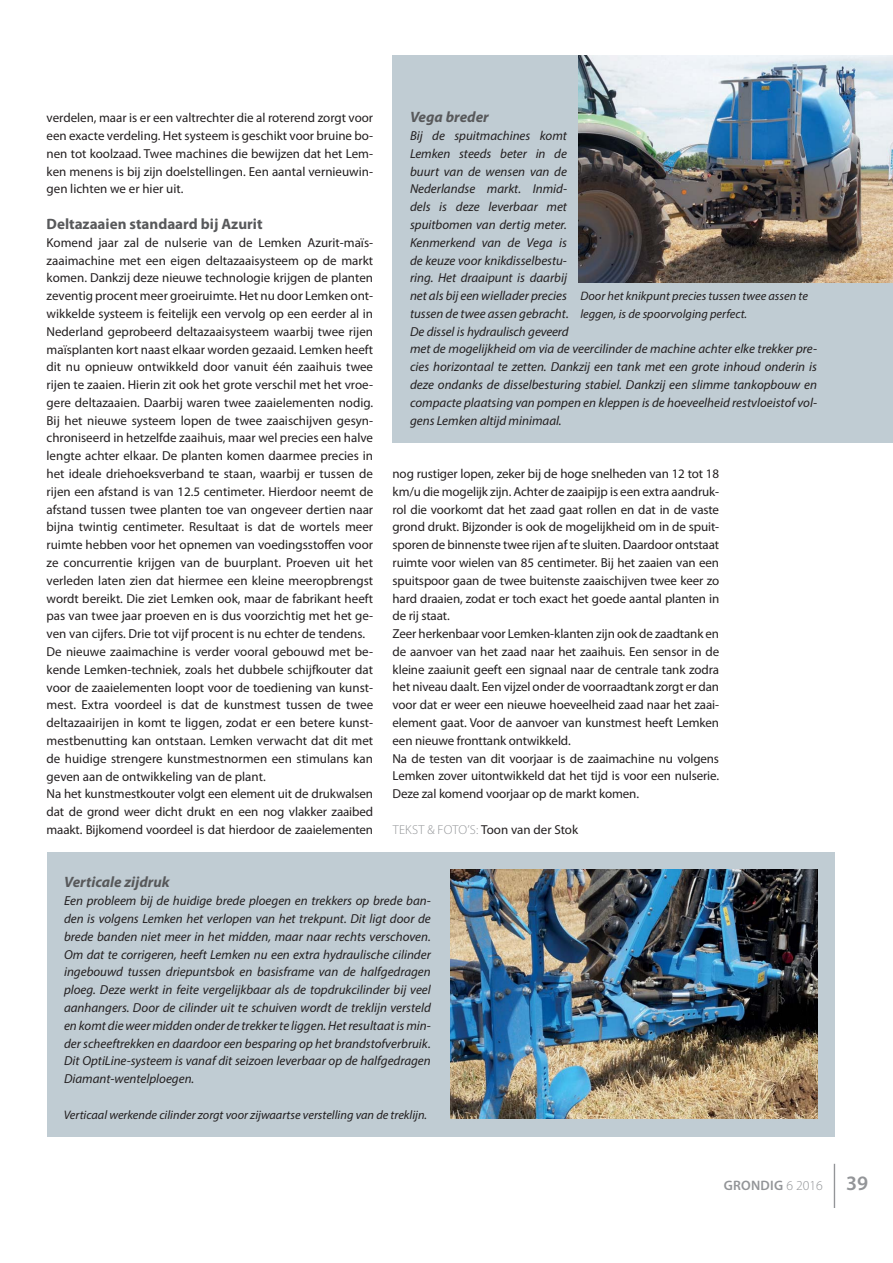
<style>
.page{position:relative;width:893px;height:1263px;background:#fff}
.page>*{position:absolute;margin:0;border:0;box-sizing:border-box;transform-origin:0 0}
.t1{font:700 15px "Myriad Pro";color:#58595b}
.t2{font:italic 700 15px "Myriad Pro";color:#58595b}
.t3{font:600 13.65px "Myriad Pro";letter-spacing:.02em;color:#939598}
.t4{font:13.05px/17.9px "Myriad Pro";color:#231f20}
.t5{font:italic 13.05px/17.9px "Myriad Pro";color:#231f20}
.t6{font:italic 12.3px/17.9px "Myriad Pro";color:#231f20}
.s1{font-weight:300;color:#939598}
.s2{font-weight:300}
.s3{font-size:20.55px}
</style>
<div class="page">
<hr style="left:834px;top:1164px;width:1px;height:44px;background:#939598">
<div style="left:392px;top:55px;width:501px;height:388px;background:#c0ccd3"></div>
<div style="left:47px;top:852px;width:787px;height:285px;background:#c0ccd3"></div>
<img style="left:579px;top:55px;width:314px;height:227px">
<img style="left:450px;top:870px;width:367px;height:249px">
<p class="t4" style="left:47px;top:110px;width:328px;text-align:justify">verdelen, maar is er een valtrechter die al roterend zorgt voor een exacte verdeling. Het systeem is geschikt voor bruine bo&shy;nen tot koolzaad. Twee machines die bewijzen dat het Lem&shy;ken menens is bij zijn doelstellingen. Een aantal vernieuwin&shy;gen lichten we er hier uit.</p>
<p class="t1" style="left:47px;top:215px;width:217px">Deltazaaien standaard bij Azurit</p>
<p class="t4" style="left:47px;top:234px;width:328px">Komend jaar zal de nulserie van de Lemken Azurit-maïs&shy;zaaimachine met een eigen deltazaaisysteem op de markt komen. Dankzij deze nieuwe technologie krijgen de planten zeventig procent meer groeiruimte. Het nu door Lemken ont&shy;wikkelde systeem is feitelijk een vervolg op een eerder al in Nederland geprobeerd deltazaaisysteem waarbij twee rijen maïsplanten kort naast elkaar worden gezaaid. Lemken heeft dit nu opnieuw ontwikkeld door vanuit één zaaihuis twee rijen te zaaien. Hierin zit ook het grote verschil met het vroe&shy;gere deltazaaien. Daarbij waren twee zaaielementen nodig.<br>Bij het nieuwe systeem lopen de twee zaaischijven gesyn&shy;chroniseerd in hetzelfde zaaihuis, maar wel precies een halve lengte achter elkaar. De planten komen daarmee precies in het ideale driehoeksverband te staan, waarbij er tussen de rijen een afstand is van 12.5 centimeter. Hierdoor neemt de afstand tussen twee planten toe van ongeveer dertien naar bijna twintig centimeter. Resultaat is dat de wortels meer ruimte hebben voor het opnemen van voedingsstoffen voor ze concurrentie krijgen van de buurplant. Proeven uit het verleden laten zien dat hiermee een kleine meeropbrengst wordt bereikt. Die ziet Lemken ook, maar de fabrikant heeft pas van twee jaar proeven en is dus voorzichtig met het ge&shy;ven van cijfers. Drie tot vijf procent is nu echter de tendens.<br>De nieuwe zaaimachine is verder vooral gebouwd met be&shy;kende Lemken-techniek, zoals het dubbele schijfkouter dat voor de zaaielementen loopt voor de toediening van kunst&shy;mest. Extra voordeel is dat de kunstmest tussen de twee deltazaairijen in komt te liggen, zodat er een betere kunst&shy;mestbenutting kan ontstaan. Lemken verwacht dat dit met de huidige strengere kunstmestnormen een stimulans kan geven aan de ontwikkeling van de plant.<br>Na het kunstmestkouter volgt een element uit de drukwalsen dat de grond weer dicht drukt en een nog vlakker zaaibed maakt. Bijkomend voordeel is dat hierdoor de zaaielementen</p>
<p class="t2" style="left:410px;top:111px;width:80px">Vega breder</p>
<p class="t5" style="left:410px;top:128px;width:408px">Bij de spuitmachines komt<br>Lemken steeds beter in de<br>buurt van de wensen van de<br>Nederlandse markt. Inmid-<br>dels is deze leverbaar met<br>spuitbomen van dertig meter.<br>Kenmerkend van de Vega is<br>de keuze voor knikdisselbestu-<br>ring. Het draaipunt is daarbij<br>net als bij een wiellader precies<br>tussen de twee assen gebracht.<br>De dissel is hydraulisch geveerd<br>met de mogelijkheid om via de veercilinder de machine achter elke trekker pre&shy;cies horizontaal te zetten. Dankzij een tank met een grote inhoud onderin is deze ondanks de disselbesturing stabiel. Dankzij een slimme tankopbouw en compacte plaatsing van pompen en kleppen is de hoeveelheid restvloeistof vol&shy;gens Lemken altijd minimaal.</p>
<p class="t6" style="left:580px;top:288px;width:229px">Door het knikpunt precies tussen twee assen te leggen, is de spoorvolging perfect.</p>
<p class="t4" style="left:392px;top:465px;width:328px">nog rustiger lopen, zeker bij de hoge snelheden van 12 tot 18 km/u die mogelijk zijn. Achter de zaaipijp is een extra aandruk&shy;rol die voorkomt dat het zaad gaat rollen en dat in de vaste grond drukt. Bijzonder is ook de mogelijkheid om in de spuit&shy;sporen de binnenste twee rijen af te sluiten. Daardoor ontstaat ruimte voor wielen van 85 centimeter. Bij het zaaien van een spuitspoor gaan de twee buitenste zaaischijven twee keer zo hard draaien, zodat er toch exact het goede aantal planten in de rij staat.<br>Zeer herkenbaar voor Lemken-klanten zijn ook de zaadtank en de aanvoer van het zaad naar het zaaihuis. Een sensor in de kleine zaaiunit geeft een signaal naar de centrale tank zodra het niveau daalt. Een vijzel onder de voorraadtank zorgt er dan voor dat er weer een nieuwe hoeveelheid zaad naar het zaai&shy;element gaat. Voor de aanvoer van kunstmest heeft Lemken een nieuwe fronttank ontwikkeld.<br>Na de testen van dit voorjaar is de zaaimachine nu volgens Lemken zover uitontwikkeld dat het tijd is voor een nulserie.<br>Deze zal komend voorjaar op de markt komen.</p>
<p class="t4" style="left:393px;top:821px;width:187px"><span class="s1">TEKST &amp; FOTO’S:</span> Toon van der Stok</p>
<p class="t2" style="left:64px;top:877px;width:107px">Verticale zijdruk</p>
<p class="t5" style="left:64px;top:893px;width:368px;text-align:justify">Een probleem bij de huidige brede ploegen en trekkers op brede ban&shy;den is volgens Lemken het verlopen van het trekpunt. Dit ligt door de brede banden niet meer in het midden, maar naar rechts verschoven.<br>Om dat te corrigeren, heeft Lemken nu een extra hydraulische cilinder ingebouwd tussen driepuntsbok en basisframe van de halfgedragen ploeg. Deze werkt in feite vergelijkbaar als de topdrukcilinder bij veel aanhangers. Door de cilinder uit te schuiven wordt de treklijn versteld en komt die weer midden onder de trekker te liggen. Het resultaat is min&shy;der scheeftrekken en daardoor een besparing op het brandstofverbruik.<br>Dit OptiLine-systeem is vanaf dit seizoen leverbaar op de halfgedragen Diamant-wentelploegen.</p>
<p class="t6" style="left:64px;top:1107px;width:365px">Verticaal werkende cilinder zorgt voor zijwaartse verstelling van de treklijn.</p>
<p class="t3" style="left:724px;top:1177px;width:146px">GRONDIG <span class="s2">6 2016</span> <span class="s3">39</span></p>
</div>
